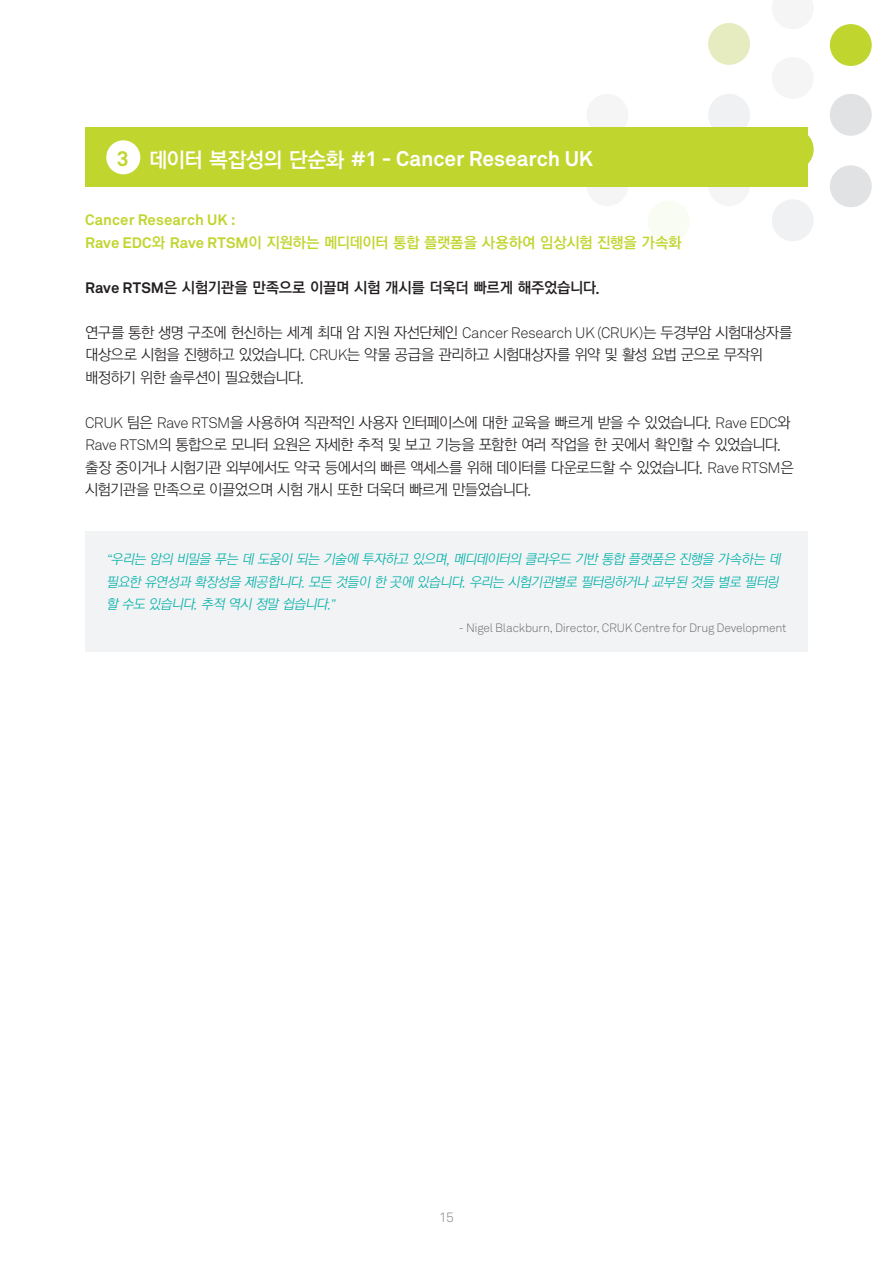
<style>
.page{position:relative;width:893px;height:1263px;background:#fff}
.page>*{position:absolute;margin:0;border:0;box-sizing:border-box;transform-origin:0 0}
.t1{font:700 21px "Akkurat Std";letter-spacing:-.005em;color:#fff}
.t2{font:700 21px "Akkurat Std";color:#c1d52f}
.t3{font:15px/22.5px "YGO520";letter-spacing:-.055em;color:#231f20}
.t4{font:15px "YGO540";letter-spacing:-.03em;color:#c1d52f}
.t5{font:15px "YGO540";letter-spacing:-.03em;color:#231f20}
.t6{font:700 15px "Akkurat Std";letter-spacing:.005em;color:#c1d52f}
.t7{font:italic 13.5px/22.5px "YGO520";color:#00b0aa}
.t8{font:300 13.5px "Akkurat Std";color:#808285}
.t9{font:300 12px "Akkurat Std";letter-spacing:-.015em;color:#6c6d70}
.s1{font-family:"YGO540";font-weight:400}
.s2{font-family:"Akkurat Std";font-weight:700}
.s3{font-family:"Akkurat Std";font-weight:300}
</style>
<div class="page">
<div style="left:830px;top:24px;width:42px;height:42px;background:#c1d52f;border-radius:50%"></div>
<div style="left:830px;top:94px;width:42px;height:42px;background:#e1e2e4;border-radius:50%"></div>
<div style="left:830px;top:165px;width:42px;height:42px;background:#e1e2e4;border-radius:50%"></div>
<div style="left:772px;top:57px;width:42px;height:42px;background:#f5f5f6;border-radius:50%"></div>
<div style="left:772px;top:128px;width:42px;height:42px;background:#c1d52f;border-radius:50%"></div>
<div style="left:772px;top:199px;width:42px;height:42px;background:#f0f1f2;border-radius:50%"></div>
<div style="left:708px;top:23px;width:42px;height:42px;background:#e6ecc0;border-radius:50%"></div>
<div style="left:708px;top:164px;width:42px;height:42px;background:#f5f5f6;border-radius:50%"></div>
<div style="left:648px;top:200px;width:42px;height:42px;background:#f9fcf3;border-radius:50%"></div>
<div style="left:586px;top:164px;width:42px;height:42px;background:#f5f5f6;border-radius:50%"></div>
<div style="left:708px;top:94px;width:42px;height:42px;background:#f0f1f2;border-radius:50%"></div>
<div style="left:586px;top:94px;width:42px;height:42px;background:#f5f5f6;border-radius:50%"></div>
<div style="left:85px;top:128px;width:723px;height:59px;background:#c1d52f"></div>
<div style="left:106px;top:140px;width:34px;height:34px;background:#fff;border-radius:50%"></div>
<div style="left:85px;top:531px;width:723px;height:121px;background:#f2f3f4"></div>
<p class="t2" style="left:117px;top:145px;width:13px">3</p>
<p class="t1" style="left:149px;top:146px;width:446px"><span class="s1">데이터 복잡성의 단순화</span> #1 - Cancer Research UK</p>
<p class="t6" style="left:85px;top:211px;width:152px">Cancer Research UK :</p>
<p class="t4" style="left:85px;top:235px;width:598px"><span class="s2">Rave EDC</span>와 <span class="s2">Rave RTSM</span>이 지원하는 메디데이터 통합 플랫폼을 사용하여 임상시험 진행을 가속화</p>
<p class="t5" style="left:85px;top:280px;width:516px"><span class="s2">Rave RTSM</span>은 시험기관을 만족으로 이끌며 시험 개시를 더욱더 빠르게 해주었습니다.</p>
<p class="t3" style="left:85px;top:322px;width:709px">연구를 통한 생명 구조에 헌신하는 세계 최대 암 지원 자선단체인 <span class="s3">Cancer Research UK (CRUK)</span>는 두경부암 시험대상자를 대상으로 시험을 진행하고 있었습니다. <span class="s3">CRUK</span>는 약물 공급을 관리하고 시험대상자를 위약 및 활성 요법 군으로 무작위</p>
<p class="t3" style="left:85px;top:367px;width:221px">배정하기 위한 솔루션이 필요했습니다.</p>
<p class="t3" style="left:85px;top:412px;width:707px"><span class="s3">CRUK</span> 팀은 <span class="s3">Rave RTSM</span>을 사용하여 직관적인 사용자 인터페이스에 대한 교육을 빠르게 받을 수 있었습니다. <span class="s3">Rave EDC</span>와<br><span class="s3">Rave RTSM</span>의 통합으로 모니터 요원은 자세한 추적 및 보고 기능을 포함한 여러 작업을 한 곳에서 확인할 수 있었습니다.</p>
<p class="t3" style="left:85px;top:457px;width:710px">출장 중이거나 시험기관 외부에서도 약국 등에서의 빠른 액세스를 위해 데이터를 다운로드할 수 있었습니다. <span class="s3">Rave RTSM</span>은 시험기관을 만족으로 이끌었으며 시험 개시 또한 더욱더 빠르게 만들었습니다.</p>
<p class="t7" style="left:106px;top:549px;width:679px"><span class="s3">“</span>우리는 암의 비밀을 푸는 데 도움이 되는 기술에 투자하고 있으며,메디데이터의 클라우드 기반 통합 플랫폼은 진행을 가속하는 데 필요한 유연성과 확장성을 제공합니다.모든 것들이 한 곳에 있습니다.우리는 시험기관별로 필터링하거나 교부된 것들 별로 필터링 할 수도 있습니다.추적 역시 정말 쉽습니다.<span class="s3">”</span></p>
<p class="t9" style="left:459px;top:620px;width:329px">- Nigel Blackburn, Director, CRUK Centre for Drug Development</p>
<p class="t8" style="left:439px;top:1209px;width:16px">15</p>
</div>
